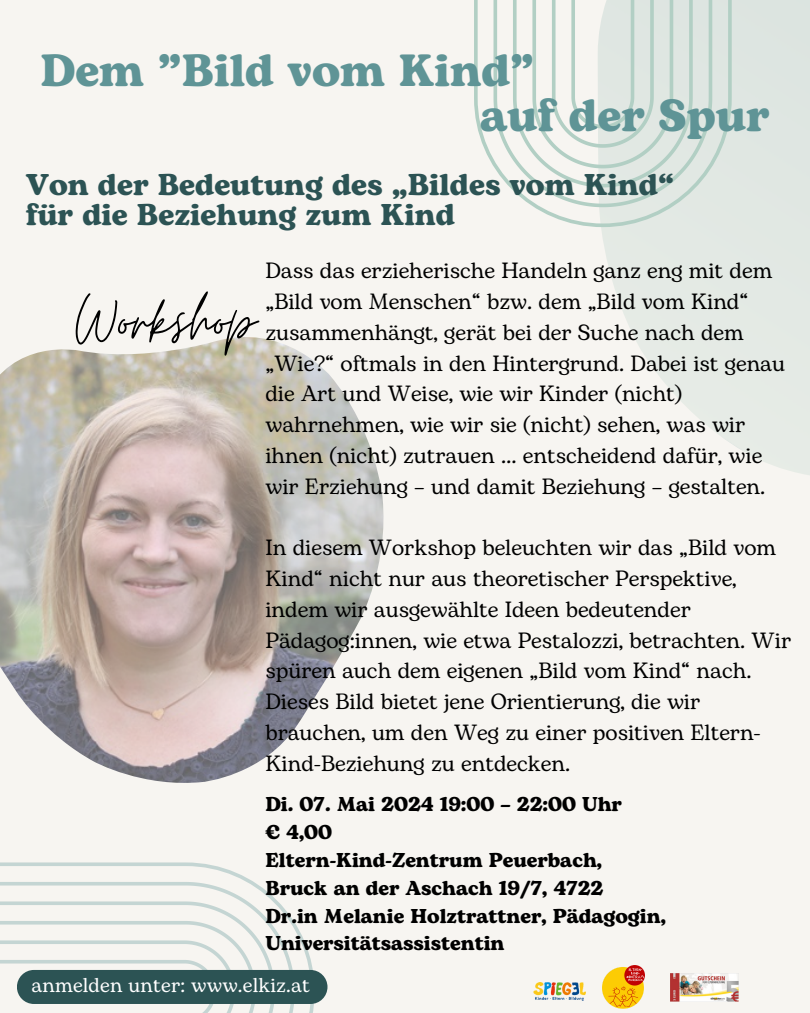
<style>
.page{position:relative;width:810px;height:1013px;background:#fff}
.page>*{position:absolute;margin:0;border:0;box-sizing:border-box;transform-origin:0 0}
.t1{font:72.9px "Moon Time";color:#000}
.t2{font:700 45px/45px "Bogart";color:#5f9496}
.t3{font:700 30px/30px "Bogart";color:#2c5354}
.t4{font:22px/30.8px "Bogart";color:#000}
.t5{font:700 20px/27.8px "Bogart";color:#000}
.t6{font:20px "Bogart";letter-spacing:.01em;color:#fff}
</style>
<div class="page">
<div style="left:0;top:0;width:810px;height:1012px;background:#f7f5f1"></div>
<img style="left:0;top:337px;width:383px;height:446px">
<svg style="left:601px;top:0;width:209px;height:475px;fill:#e4eae5"></svg>
<svg style="left:474px;top:0;width:258px;height:227px"></svg>
<svg style="left:0;top:862px;width:315px;height:150px"></svg>
<img style="left:671px;top:973px;width:67px;height:28px">
<img style="left:603px;top:965px;width:42px;height:43px">
<img style="left:533px;top:982px;width:53px;height:18px">
<div style="left:17px;top:969px;width:310px;height:34px;background:#2c5354;border-radius:17px"></div>
<p class="t2" style="left:480px;top:49px;width:291px;text-indent:-440px">Dem ”Bild vom Kind”<br>auf der Spur</p>
<h4 class="t3" style="left:26px;top:171px;width:650px">Von der Bedeutung des „Bildes vom Kind“ für die Beziehung zum Kind</h4>
<p class="t4" style="left:265px;top:256px;width:521px">Dass das erzieherische Handeln ganz eng mit dem „Bild vom Menschen“ bzw. dem „Bild vom Kind“ zusammenhängt, gerät bei der Suche nach dem „Wie?“ oftmals in den Hintergrund. Dabei ist genau die Art und Weise, wie wir Kinder (nicht) wahrnehmen, wie wir sie (nicht) sehen, was wir ihnen (nicht) zutrauen … entscheidend dafür, wie wir Erziehung – und damit Beziehung – gestalten.</p>
<h1 class="t1" style="left:76px;top:275px;width:182px">Workshop</h1>
<p class="t4" style="left:265px;top:533px;width:527px">In diesem Workshop beleuchten wir das „Bild vom Kind“ nicht nur aus theoretischer Perspektive, indem wir ausgewählte Ideen bedeutender Pädagog:innen, wie etwa Pestalozzi, betrachten. Wir spüren auch dem eigenen „Bild vom Kind“ nach.<br>Dieses Bild bietet jene Orientierung, die wir brauchen, um den Weg zu einer positiven Eltern-Kind-Beziehung zu entdecken.</p>
<p class="t5" style="left:265px;top:791px;width:358px">Di. 07. Mai 2024 19:00 – 22:00 Uhr € 4,00<br>Eltern-Kind-Zentrum Peuerbach,<br>Bruck an der Aschach 19/7, 4722</p>
<p class="t5" style="left:265px;top:902px;width:402px">Dr.in Melanie Holztrattner, Pädagogin,<br>Universitätsassistentin</p>
<p class="t6" style="left:32px;top:971px;width:280px">anmelden unter: www.elkiz.at</p>
</div>
